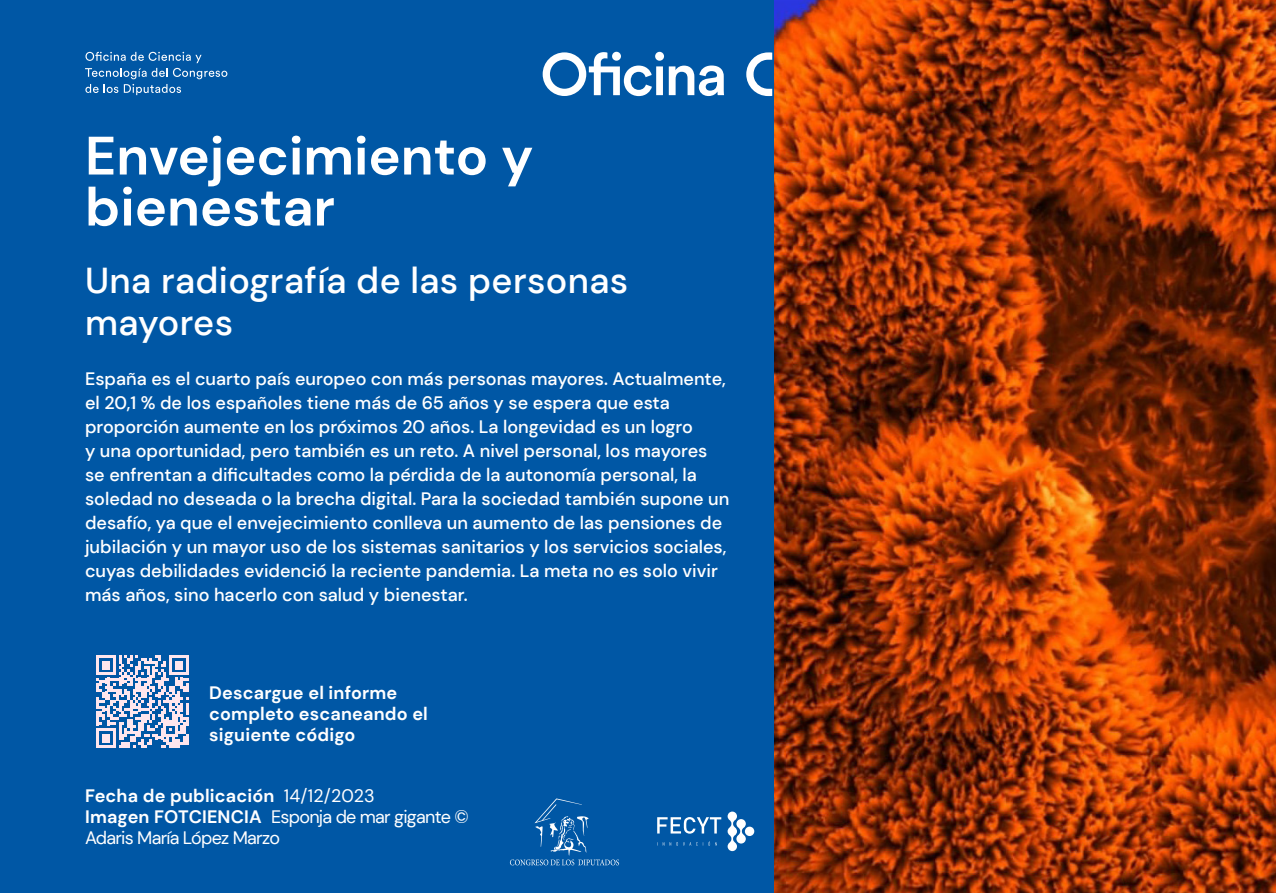
<style>
.page{position:relative;width:1276px;height:893px;background:#fff}
.page>*{position:absolute;margin:0;border:0;box-sizing:border-box;transform-origin:0 0}
.TÍTULO_1{font:700 54px/51px "DM Sans";color:#fff}
.SUBTÍTULO{font:500 36px/42px "DM Sans";letter-spacing:.01em;color:#fff}
.RESUMEN{font:500 18px/24px "DM Sans";color:#fff}
.CARGOS_BOLD{font:18px/21px "DM Sans";letter-spacing:-.04em;color:#fff}
.CARGOS_BOLD-2{font:700 18px/21px "DM Sans";letter-spacing:.01em;color:#fff}
.CARGOS_REGULAR{font:700 18px "DM Sans";letter-spacing:.01em;color:#fff}
.s1{font-weight:400}
.s2{font-weight:700}
</style>
<div class="page">
<div style="left:0;top:0;width:777px;height:893px;background:#0057a5"></div>
<svg style="left:746px;top:52px;width:26px;height:44px"></svg>
<svg style="left:542px;top:52px;width:110px;height:44px"></svg>
<div style="left:655px;top:52px;width:9px;height:9px;background:#fff;border-radius:50%"></div>
<div style="left:656px;top:66px;width:7px;height:29px;background:#fff"></div>
<svg style="left:669px;top:66px;width:55px;height:30px"></svg>
<svg style="left:510px;top:798px;width:109px;height:67px"></svg>
<svg style="left:657px;top:812px;width:97px;height:39px"></svg>
<svg style="left:85px;top:52px;width:142px;height:43px"></svg>
<img style="left:774px;top:0;width:502px;height:893px">
<svg style="left:96px;top:655px;width:93px;height:93px"></svg>
<p class="TÍTULO_1" style="left:85px;top:130px;width:450px">Envejecimiento y bienestar</p>
<p class="SUBTÍTULO" style="left:85px;top:259px;width:545px">Una radiografía de las personas mayores</p>
<p class="RESUMEN" style="left:85px;top:366px;width:646px">España es el cuarto país europeo con más personas mayores. Actualmente, el 20,1 % de los españoles tiene más de 65 años y se espera que esta proporción aumente en los próximos 20 años. La longevidad es un logro<br>y una oportunidad, pero también es un reto. A nivel personal, los mayores se enfrentan a dificultades como la pérdida de la autonomía personal, la soledad no deseada o la brecha digital. Para la sociedad también supone un desafío, ya que el envejecimiento conlleva un aumento de las pensiones de jubilación y un mayor uso de los sistemas sanitarios y los servicios sociales, cuyas debilidades evidenció la reciente pandemia. La meta no es solo vivir más años, sino hacerlo con salud y bienestar.</p>
<p class="CARGOS_BOLD-2" style="left:209px;top:682px;width:220px">Descargue el informe completo escaneando el siguiente código</p>
<p class="CARGOS_REGULAR" style="left:85px;top:784px;width:291px">Fecha de publicación <span class="s1">14/12/2023</span></p>
<p class="CARGOS_BOLD" style="left:85px;top:806px;width:385px"><span class="s2">Imagen FOTCIENCIA</span> Esponja de mar gigante ©<br>Adaris María López Marzo</p>
</div>
